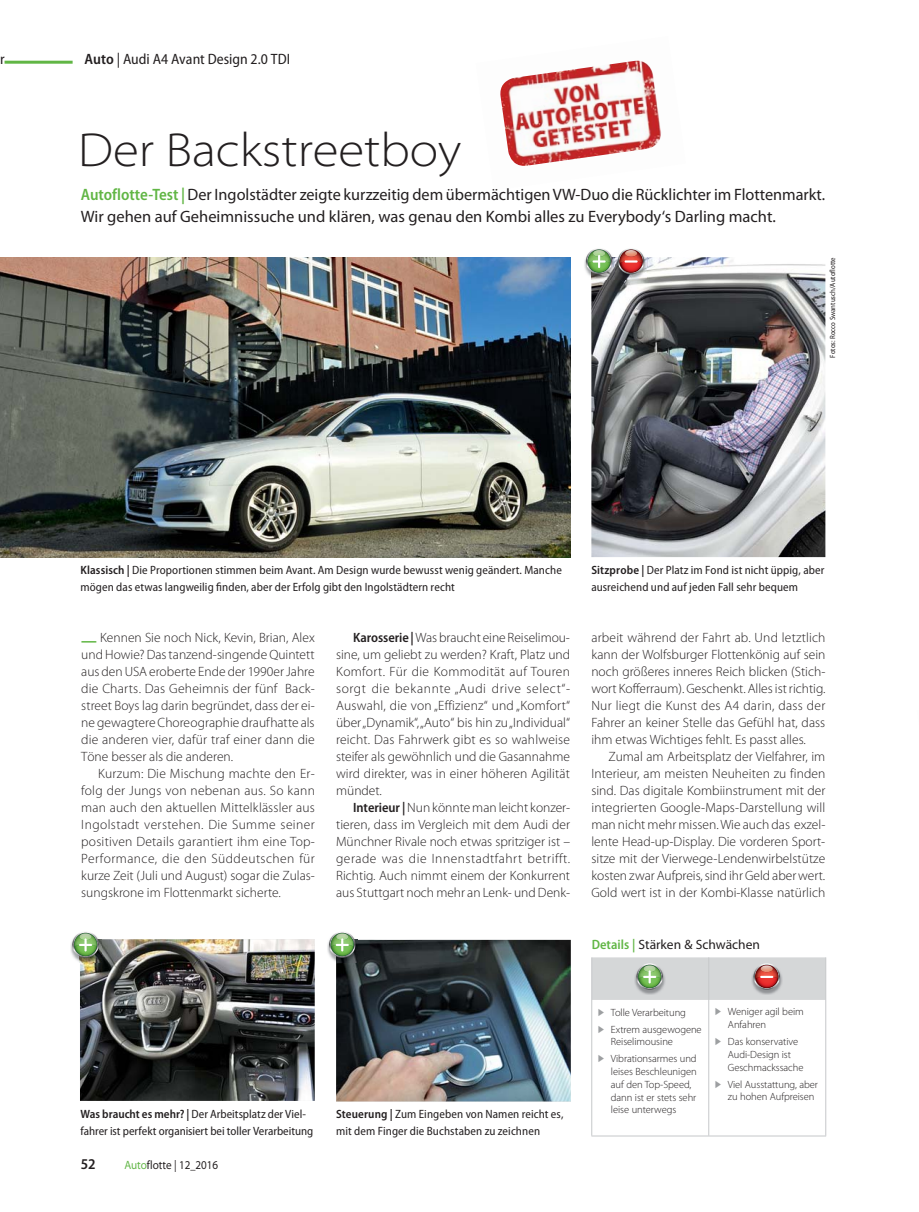
<style>
.page{position:relative;width:919px;height:1212px;background:#fff}
.page>*{position:absolute;margin:0;border:0;box-sizing:border-box;transform-origin:0 0}
.t1{font:300 semi-expanded 48px "Myriad Pro";color:#231f20}
.t2{font:16.5px/22.5px "Myriad Pro";color:#231f20}
.t3{font:semi-condensed 15px "Myriad Pro";color:#231f20}
.t4{font:600 semi-condensed 15px "Myriad Pro";color:#231f20}
.t5{font:300 13.5px/17px "Myriad Pro";color:#231f20;text-align:justify}
.t6{font:13.5px "Myriad Pro";color:#231f20}
.t7{font:semi-condensed 12px/17px "Myriad Pro";letter-spacing:.01em;color:#231f20}
.t8{font:semi-expanded 12px "Myriad Pro";color:#231f20;scale:.85 1}
.t9{font:300 10.5px/12.8px "Myriad Pro";letter-spacing:-.005em;color:#231f20}
.t10{font:semi-condensed 7.5px "Myriad Pro";color:#231f20}
.s1{font-weight:600}
.s2{font-weight:600;font-stretch:semi-condensed;color:#61b645}
.s3{font-weight:600;font-stretch:semi-condensed}
.s4{color:#61b645}
</style>
<div class="page">
<hr style="left:5px;top:61px;width:68px;height:3px;background:#61b645">
<img style="left:80px;top:939px;width:235px;height:162px">
<img style="left:336px;top:940px;width:234px;height:161px">
<img style="left:0;top:257px;width:570px;height:300px">
<img style="left:656px;top:97px;width:5px;height:41px">
<img style="left:500px;top:61px;width:156px;height:105px">
<hr style="left:825px;top:957px;width:1px;height:43px;background:#c6c8ca">
<hr style="left:708px;top:1000px;width:1px;height:135px;background:#c6c8ca">
<hr style="left:825px;top:1000px;width:1px;height:135px;background:#c6c8ca">
<hr style="left:591px;top:957px;width:1px;height:178px;background:#c6c8ca">
<hr style="left:591px;top:1135px;width:235px;height:1px;background:#c6c8ca">
<svg style="left:591px;top:957px;width:234px;height:43px"></svg>
<img style="left:327px;top:939px;width:31px;height:23px">
<img style="left:336px;top:940px;width:22px;height:23px">
<svg style="left:329px;top:932px;width:26px;height:26px"></svg>
<img style="left:70px;top:942px;width:10px;height:21px">
<img style="left:80px;top:939px;width:21px;height:24px">
<svg style="left:72px;top:932px;width:27px;height:26px"></svg>
<img style="left:591px;top:257px;width:234px;height:300px">
<img style="left:584px;top:257px;width:62px;height:22px">
<img style="left:591px;top:274px;width:23px;height:5px">
<svg style="left:585px;top:249px;width:59px;height:25px"></svg>
<p class="t3" style="left:0;top:53px;width:6px">r</p>
<p class="t3" style="left:85px;top:53px;width:207px"><span class="s1">Auto</span> | Audi A4 Avant Design 2.0 TDI</p>
<h1 class="t1" style="left:78px;top:121px;width:384px">Der Backstreetboy</h1>
<p class="t2" style="left:81px;top:185px;width:745px"><span class="s2">Autoflotte-Test |</span> Der Ingolstädter zeigte kurzzeitig dem übermächtigen VW-Duo die Rücklichter im Flottenmarkt.<br>Wir gehen auf Geheimnissuche und klären, was genau den Kombi alles zu Everybody‘s Darling macht.</p>
<p class="t10" style="left:829px;top:358px;width:102px;rotate:-90deg">Fotos: Rocco Swantusch/Autoflotte</p>
<p class="t7" style="left:80px;top:563px;width:483px"><span class="s1">Klassisch |</span> Die Proportionen stimmen beim Avant. Am Design wurde bewusst wenig geändert. Manche mögen das etwas langweilig finden, aber der Erfolg gibt den Ingolstädtern recht</p>
<p class="t5" style="left:336px;top:630px;width:235px;text-indent:17px"><span class="s3">Karosserie |</span> Was braucht eine Reiselimou&shy;sine, um geliebt zu werden? Kraft, Platz und Komfort. Für die Kommodität auf Touren sorgt die bekannte „Audi drive select“- Auswahl, die von „Effizienz“ und „Komfort“ über „Dynamik“, „Auto“ bis hin zu „Individual“ reicht. Das Fahrwerk gibt es so wahlweise steifer als gewöhnlich und die Gasannahme wird direkter, was in einer höheren Agilität mündet.</p>
<p class="t5" style="left:336px;top:801px;width:236px;text-indent:17px"><span class="s3">Interieur|</span> Nun könnte man leicht konzer&shy;tieren, dass im Vergleich mit dem Audi der Münchner Rivale noch etwas spritziger ist – gerade was die Innenstadtfahrt betrifft.<br>Richtig. Auch nimmt einem der Konkurrent aus Stuttgart noch mehr an Lenk- und Denk-</p>
<p class="t5" style="left:81px;top:630px;width:235px;text-indent:19px">Kennen Sie noch Nick, Kevin, Brian, Alex und Howie? Das tanzend-singende Quintett aus den USA eroberte Ende der 1990er Jahre die Charts. Das Geheimnis der fünf Back&shy;street Boys lag darin begründet, dass der ei&shy;ne gewagtere Choreographie draufhatte als die anderen vier, dafür traf einer dann die Töne besser als die anderen.</p>
<p class="t5" style="left:81px;top:767px;width:235px;text-indent:17px">Kurzum: Die Mischung machte den Er&shy;folg der Jungs von nebenan aus. So kann man auch den aktuellen Mittelklässler aus Ingolstadt verstehen. Die Summe seiner positiven Details garantiert ihm eine Top-Performance, die den Süddeutschen für kurze Zeit (Juli und August) sogar die Zulas&shy;sungskrone im Flottenmarkt sicherte.</p>
<p class="t7" style="left:591px;top:563px;width:234px"><span class="s1">Sitzprobe |</span> Der Platz im Fond ist nicht üppig, aber ausreichend und auf jeden Fall sehr bequem</p>
<p class="t5" style="left:591px;top:630px;width:236px">arbeit während der Fahrt ab. Und letztlich kann der Wolfsburger Flottenkönig auf sein noch größeres inneres Reich blicken (Stich&shy;wort Kofferraum). Geschenkt. Alles ist richtig.<br>Nur liegt die Kunst des A4 darin, dass der Fahrer an keiner Stelle das Gefühl hat, dass ihm etwas Wichtiges fehlt. Es passt alles.</p>
<p class="t5" style="left:591px;top:750px;width:235px;text-indent:17px">Zumal am Arbeitsplatz der Vielfahrer, im Interieur, am meisten Neuheiten zu finden sind. Das digitale Kombiinstrument mit der integrierten Google-Maps-Darstellung will man nicht mehr missen. Wie auch das exzel&shy;lente Head-up-Display. Die vorderen Sport&shy;sitze mit der Vierwege-Lendenwirbelstütze kosten zwar Aufpreis, sind ihr Geld aber wert.<br>Gold wert ist in der Kombi-Klasse natürlich</p>
<p class="t6" style="left:591px;top:940px;width:170px"><span class="s2">Details |</span> Stärken &amp; Schwächen</p>
<p class="t7" style="left:80px;top:1107px;width:234px"><span class="s1">Was braucht es mehr? |</span> Der Arbeitsplatz der Viel&shy;fahrer ist perfekt organisiert bei toller Verarbeitung</p>
<p class="t7" style="left:336px;top:1107px;width:229px"><span class="s1">Steuerung |</span> Zum Eingeben von Namen reicht es, mit dem Finger die Buchstaben zu zeichnen</p>
<p class="t4" style="left:81px;top:1159px;width:16px">52</p>
<p class="t8" style="left:124px;top:1158px;width:112px"><span class="s4">Auto</span>flotte | 12_2016</p>
<p class="t9" style="left:611px;top:1004px;width:92px;line-height:17px">Tolle Verarbeitung<br>Extrem ausgewogene</p>
<p class="t9" style="left:611px;top:1034px;width:87px;line-height:17px">Reiselimousine<br>Vibrationsarmes und</p>
<p class="t9" style="left:611px;top:1066px;width:87px">leises Beschleunigen auf den Top-Speed, dann ist er stets sehr leise unterwegs</p>
<p class="t9" style="left:727px;top:1007px;width:77px">Weniger agil beim<br>Anfahren</p>
<p class="t9" style="left:727px;top:1036px;width:77px">Das konservative<br>Audi-Design ist<br>Geschmackssache</p>
<p class="t9" style="left:727px;top:1079px;width:92px">Viel Ausstattung, aber zu hohen Aufpreisen</p>
</div>
